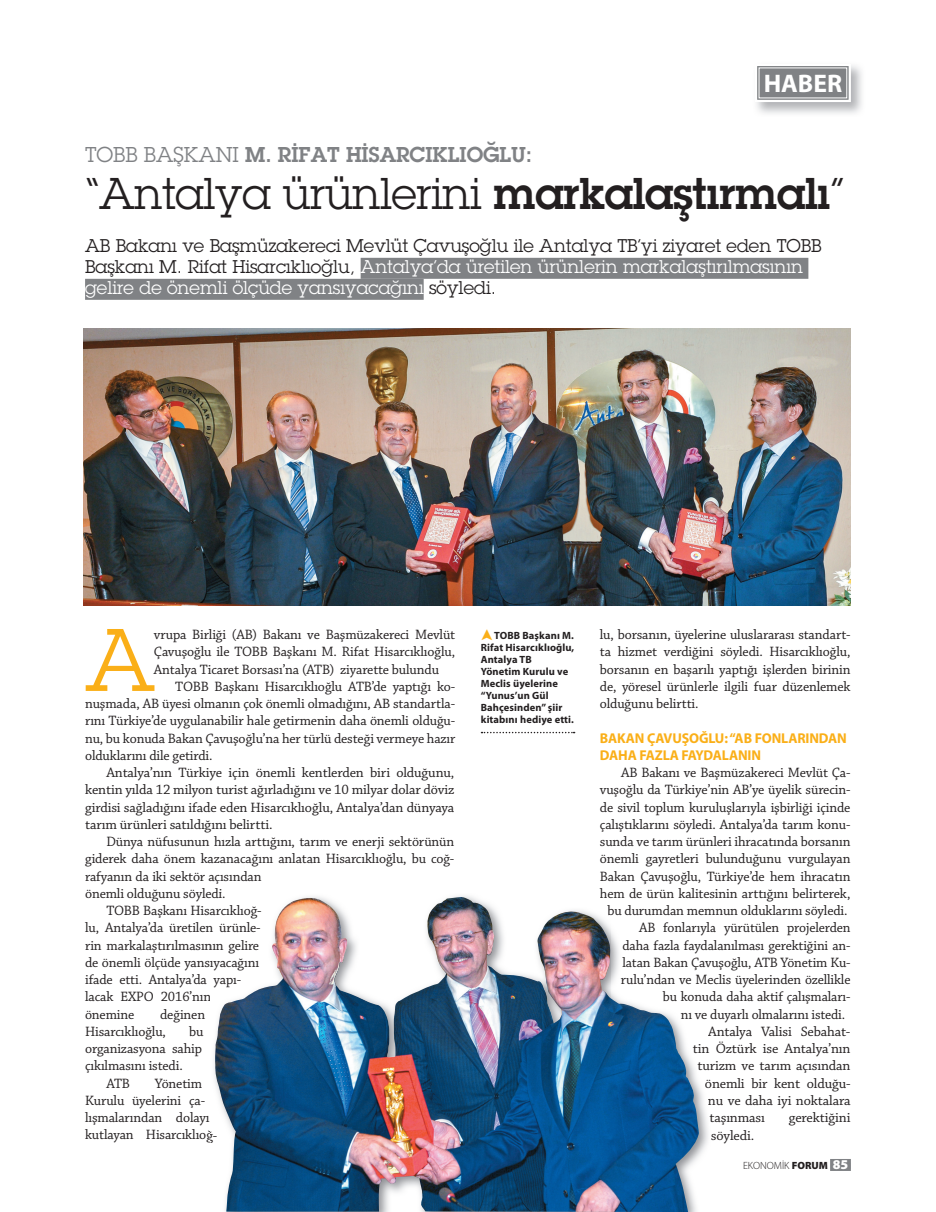
<style>
.page{position:relative;width:936px;height:1212px;background:#fff}
.page>*{position:absolute;margin:0;border:0;box-sizing:border-box;transform-origin:0 0}
.t1{font:86.7px "Lubalin Graph Turk";color:#faaf18}
.t2{font:43.5px "Lubalin Graph Turk";letter-spacing:-.01em;color:#231f20}
.t3{font:700 25.5px "Myriad Pro";color:#fff}
.t4{font:21px "Lubalin Graph Turk B";color:#808285}
.t5{font:18px/21px "Lubalin Graph Turk";color:#231f20}
.t6{font:14.25px/17.2px "Chaparral Pro";letter-spacing:-.01em;color:#231f20;text-align:justify}
.t7{font:700 14.25px/17.2px "Myriad Pro";letter-spacing:-.01em;color:#faaf18}
.t8{font:700 10.5px/12px "Myriad Pro";letter-spacing:.01em;color:#231f20}
.t9{font:300 10.5px "Myriad Pro";color:#231f20}
.s1{font-family:"Lubalin Graph Turk"}
.s2{font-family:"Lubalin Graph Turk B"}
.s3{color:#fff}
.s4{font-weight:900}
.s5{font-weight:900;font-size:13.5px;color:#fff}
.s6{font-weight:900;font-size:9px;color:#808285}
</style>
<div class="page">
<div style="left:830px;top:1159px;width:20px;height:12px;background:#808285"></div>
<img style="left:756px;top:65px;width:106px;height:49px">
<svg style="left:756px;top:65px;width:96px;height:38px;background:#97989b"></svg>
<div style="left:758px;top:68px;width:89px;height:30px;border:1px solid #fff"></div>
<div style="left:360px;top:258px;width:448px;height:21px;background:#808285"></div>
<div style="left:85px;top:279px;width:338px;height:21px;background:#808285"></div>
<img style="left:84px;top:329px;width:766px;height:277px">
<svg style="left:481px;top:732px;width:93px;height:1px"></svg>
<img style="left:214px;top:910px;width:494px;height:302px">
<img style="left:214px;top:922px;width:1px;height:14px">
<img style="left:214px;top:940px;width:1px;height:13px">
<img style="left:214px;top:957px;width:1px;height:13px">
<img style="left:214px;top:974px;width:1px;height:14px">
<img style="left:214px;top:1129px;width:1px;height:14px">
<img style="left:607px;top:910px;width:101px;height:9px">
<img style="left:639px;top:922px;width:69px;height:14px">
<img style="left:623px;top:940px;width:85px;height:13px">
<img style="left:622px;top:957px;width:86px;height:13px">
<img style="left:621px;top:974px;width:87px;height:14px">
<img style="left:663px;top:991px;width:45px;height:13px">
<img style="left:681px;top:1009px;width:27px;height:13px">
<img style="left:693px;top:1042px;width:15px;height:15px">
<img style="left:697px;top:1060px;width:11px;height:13px">
<svg style="left:705px;top:1078px;width:3px;height:48px"></svg>
<img style="left:215px;top:896px;width:287px;height:315px">
<h3 class="t4" style="left:85px;top:140px;width:448px"><span class="s1">TOBB BAŞKANI</span> M. RİFAT HİSARCIKLIOĞLU:</h3>
<h3 class="t3" style="left:763px;top:74px;width:80px">HABER</h3>
<h2 class="t2" style="left:85px;top:166px;width:761px">“Antalya ürünlerini <span class="s2">markalaştırmalı</span>”</h2>
<p class="t5" style="left:85px;top:235px;width:738px">AB Bakanı ve Başmüzakereci Mevlüt Çavuşoğlu ile Antalya TB’yi ziyaret eden TOBB<br>Başkanı M. Rifat Hisarcıklıoğlu, <span class="s3">Antalya’da üretilen ürünlerin markalaştırılmasının gelire de önemli ölçüde yansıyacağını</span> söyledi.</p>
<h1 class="t1" style="left:85px;top:606px;width:71px">A</h1>
<p class="t6" style="left:154px;top:627px;width:303px">vrupa Birliği (AB) Bakanı ve Başmüzakereci Mevlüt Çavuşoğlu ile TOBB Başkanı M. Rifat Hisarcıklıoğlu, Antalya Ticaret Borsası’na (ATB) ziyarette bulundu</p>
<p class="t6" style="left:85px;top:679px;width:372px;text-indent:90px">TOBB Başkanı Hisarcıklıoğlu ATB’de yaptığı ko&shy;nuşmada, AB üyesi olmanın çok önemli olmadığını, AB standartla&shy;rını Türkiye’de uygulanabilir hale getirmenin daha önemli olduğu&shy;nu, bu konuda Bakan Çavuşoğlu’na her türlü desteği vermeye hazır olduklarını dile getirdi.</p>
<p class="t6" style="left:85px;top:765px;width:371px;text-indent:21px">Antalya’nın Türkiye için önemli kentlerden biri olduğunu, kentin yılda 12 milyon turist ağırladığını ve 10 milyar dolar döviz girdisi sağladığını ifade eden Hisarcıklıoğlu, Antalya’dan dünyaya tarım ürünleri satıldığını belirtti.</p>
<p class="t6" style="left:106px;top:834px;width:349px">Dünya nüfusunun hızla arttığını, tarım ve enerji sektörünün</p>
<p class="t6" style="left:85px;top:851px;width:371px">giderek daha önem kazanacağını anlatan Hisarcıklıoğlu, bu coğ-</p>
<p class="t6" style="left:85px;top:869px;width:178px">rafyanın da iki sektör açısından</p>
<p class="t6" style="left:85px;top:886px;width:142px">önemli olduğunu söyledi.</p>
<p class="t6" style="left:106px;top:903px;width:157px">TOBB Başkanı Hisarcıklıoğ-</p>
<p class="t6" style="left:85px;top:920px;width:177px">lu, Antalya’da üretilen ürünle-</p>
<p class="t6" style="left:85px;top:938px;width:176px">rin markalaştırılmasının gelire</p>
<p class="t6" style="left:85px;top:955px;width:176px">de önemli ölçüde yansıyacağını</p>
<p class="t6" style="left:85px;top:972px;width:123px">ifade etti. Antalya’da</p>
<p class="t6" style="left:85px;top:989px;width:127px">lacak EXPO 2016’nın</p>
<p class="t6" style="left:85px;top:1007px;width:51px">önemine</p>
<p class="t6" style="left:213px;top:972px;width:29px">yapı-</p>
<p class="t6" style="left:85px;top:1007px;width:122px;text-indent:75px">değinen<br>Hisarcıklıoğlu,</p>
<p class="t6" style="left:189px;top:1024px;width:16px">bu</p>
<p class="t6" style="left:85px;top:1041px;width:119px">organizasyona sahip</p>
<p class="t6" style="left:85px;top:1058px;width:99px">çıkılmasını istedi.</p>
<p class="t6" style="left:106px;top:1076px;width:25px">ATB</p>
<p class="t6" style="left:85px;top:1076px;width:134px;text-align:left;text-indent:70px">Yönetim<br>Kurulu üyelerini ça&shy;lışmalarından dolayı kutlayan Hisarcıklıoğ-</p>
<p class="t8" style="left:480px;top:630px;width:95px;text-indent:14px">TOBB Başkanı M.<br>Rifat Hisarcıklıoğlu,<br>Antalya TB<br>Yönetim Kurulu ve<br>Meclis üyelerine “Yunus’un Gül<br>Bahçesinden” şiir kitabını hediye etti.</p>
<p class="t6" style="left:600px;top:627px;width:252px">lu, borsanın, üyelerine uluslararası standart&shy;ta hizmet verdiğini söyledi. Hisarcıklıoğlu, borsanın en başarılı yaptığı işlerden birinin de, yöresel ürünlerle ilgili fuar düzenlemek olduğunu belirtti.</p>
<p class="t7" style="left:600px;top:730px;width:248px">BAKAN ÇAVUŞOĞLU: “AB FONLARINDAN<br>DAHA FAZLA FAYDALANIN</p>
<p class="t6" style="left:621px;top:765px;width:231px">AB Bakanı ve Başmüzakereci Mevlüt Ça-</p>
<p class="t6" style="left:600px;top:782px;width:252px">vuşoğlu da Türkiye’nin AB’ye üyelik sürecin-</p>
<p class="t6" style="left:600px;top:800px;width:252px">de sivil toplum kuruluşlarıyla işbirliği içinde</p>
<p class="t6" style="left:600px;top:817px;width:252px">çalıştıklarını söyledi. Antalya’da tarım konu-</p>
<p class="t6" style="left:600px;top:834px;width:252px">sunda ve tarım ürünleri ihracatında borsanın</p>
<p class="t6" style="left:600px;top:851px;width:252px">önemli gayretleri bulunduğunu vurgulayan</p>
<p class="t6" style="left:600px;top:869px;width:252px">Bakan Çavuşoğlu, Türkiye’de hem ihracatın</p>
<p class="t6" style="left:600px;top:886px;width:252px">hem de ürün kalitesinin arttığını belirterek,</p>
<p class="t6" style="left:607px;top:903px;width:242px">bu durumdan memnun olduklarını söyledi.</p>
<p class="t6" style="left:724px;top:920px;width:128px">yürütülen projelerden</p>
<p class="t6" style="left:622px;top:938px;width:229px">daha fazla faydalanılması gerektiğini an-</p>
<p class="t6" style="left:622px;top:955px;width:229px">latan Bakan Çavuşoğlu, ATB Yönetim Ku-</p>
<p class="t6" style="left:621px;top:972px;width:231px">rulu’ndan ve Meclis üyelerinden özellikle</p>
<p class="t6" style="left:663px;top:989px;width:189px">bu konuda daha aktif çalışmaları-</p>
<p class="t6" style="left:681px;top:1007px;width:166px">nı ve duyarlı olmalarını istedi.</p>
<p class="t6" style="left:708px;top:1024px;width:144px">Antalya Valisi Sebahat-</p>
<p class="t6" style="left:693px;top:1041px;width:159px">tin Öztürk ise Antalya’nın</p>
<p class="t6" style="left:697px;top:1058px;width:155px">turizm ve tarım açısından</p>
<p class="t6" style="left:705px;top:1076px;width:147px">önemli bir kent olduğu-</p>
<p class="t6" style="left:708px;top:1093px;width:144px">nu ve daha iyi noktalara</p>
<p class="t6" style="left:709px;top:1110px;width:57px">taşınması</p>
<p class="t6" style="left:788px;top:1110px;width:63px">gerektiğini</p>
<p class="t6" style="left:711px;top:1127px;width:45px">söyledi.</p>
<p class="t9" style="left:743px;top:1162px;width:109px">EKONOMİK <span class="s4">FORUM</span> <span class="s5">85</span><span class="s6">i</span></p>
<p class="t6" style="left:639px;top:920px;width:79px">AB fonlarıyla</p>
</div>
